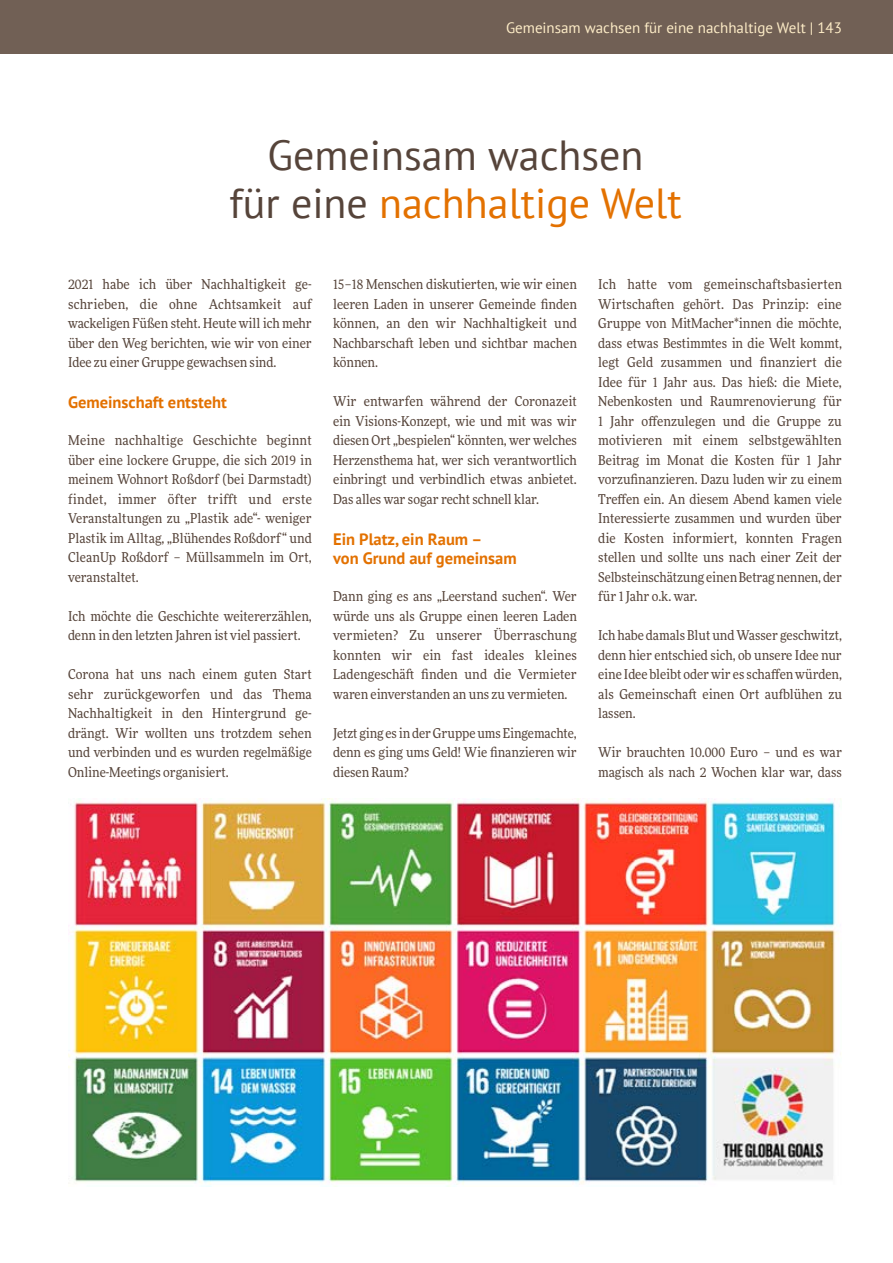
<style>
.page{position:relative;width:893px;height:1263px;background:#fff}
.page>*{position:absolute;margin:0;border:0;box-sizing:border-box;transform-origin:0 0}
._01_Head{font:42px/48px "PT Sans";color:#56443a;text-align:center}
._03_Zü_hf{font:700 16.5px/19.5px "PT Sans";color:#e37100}
.t1{font:15px "PT Sans";color:#ffeec8}
._00_GT{font:13.5px/19.5px "More Pro";color:#56443a;text-align:justify;scale:.91 1}
._00_GT-2{font:13.5px/19.5px "More Pro";color:#56443a;text-align:justify;scale:.9 1}
.s1{color:#e37100}
</style>
<div class="page">
<div style="left:0;top:0;width:893px;height:54px;background:#716055"></div>
<img style="left:68px;top:798px;width:772px;height:388px">
<p class="t1" style="left:506px;top:18px;width:337px">Gemeinsam wachsen für eine nachhaltige Welt | 143</p>
<p class="_01_Head" style="left:229px;top:130px;width:454px">Gemeinsam wachsen<br>für eine <span class="s1">nachhaltige Welt</span></p>
<p class="_00_GT" style="left:68px;top:274px;width:269px">2021 habe ich über Nachhaltigkeit ge&shy;schrieben, die ohne Achtsamkeit auf wackeligen Füßen steht. Heute will ich mehr über den Weg berichten, wie wir von einer Idee zu einer Gruppe gewachsen sind.</p>
<p class="_03_Zü_hf" style="left:68px;top:392px;width:160px">Gemeinschaft entsteht</p>
<p class="_00_GT" style="left:68px;top:430px;width:269px">Meine nachhaltige Geschichte beginnt über eine lockere Gruppe, die sich 2019 in meinem Wohnort Roßdorf (bei Darmstadt) findet, immer öfter trifft und erste Veranstaltungen zu „Plastik ade“- weniger Plastik im Alltag, „Blühendes Roßdorf“ und CleanUp Roßdorf – Müllsammeln im Ort, veranstaltet.</p>
<p class="_00_GT-2" style="left:68px;top:606px;width:272px">Ich möchte die Geschichte weitererzählen, denn in den letzten Jahren ist viel passiert.</p>
<p class="_00_GT" style="left:68px;top:664px;width:269px">Corona hat uns nach einem guten Start sehr zurückgeworfen und das Thema Nachhaltigkeit in den Hintergrund ge&shy;drängt. Wir wollten uns trotzdem sehen und verbinden und es wurden regelmäßige Online-Meetings organisiert.</p>
<p class="_00_GT-2" style="left:333px;top:274px;width:272px">15–18 Menschen diskutierten, wie wir einen leeren Laden in unserer Gemeinde finden können, an den wir Nachhaltigkeit und Nachbarschaft leben und sichtbar machen können.</p>
<p class="_00_GT" style="left:333px;top:391px;width:269px">Wir entwarfen während der Coronazeit ein Visions-Konzept, wie und mit was wir diesen Ort „bespielen“ könnten, wer welches Herzensthema hat, wer sich verantwortlich einbringt und verbindlich etwas anbietet.<br>Das alles war sogar recht schnell klar.</p>
<p class="_03_Zü_hf" style="left:333px;top:529px;width:185px">Ein Platz, ein Raum –<br>von Grund auf gemeinsam</p>
<p class="_00_GT-2" style="left:333px;top:586px;width:272px">Dann ging es ans „Leerstand suchen“. Wer würde uns als Gruppe einen leeren Laden vermieten? Zu unserer Überraschung konnten wir ein fast ideales kleines Ladengeschäft finden und die Vermieter waren einverstanden an uns zu vermieten.</p>
<p class="_00_GT-2" style="left:333px;top:723px;width:272px">Jetzt ging es in der Gruppe ums Eingemachte, denn es ging ums Geld! Wie finanzieren wir diesen Raum?</p>
<p class="_00_GT" style="left:598px;top:274px;width:269px">Ich hatte vom gemeinschaftsbasierten Wirtschaften gehört. Das Prinzip: eine Gruppe von MitMacher*innen die möchte, dass etwas Bestimmtes in die Welt kommt, legt Geld zusammen und finanziert die Idee für 1 Jahr aus. Das hieß: die Miete, Nebenkosten und Raumrenovierung für 1 Jahr offenzulegen und die Gruppe zu motivieren mit einem selbstgewählten Beitrag im Monat die Kosten für 1 Jahr vorzufinanzieren. Dazu luden wir zu einem Treffen ein. An diesem Abend kamen viele Interessierte zusammen und wurden über die Kosten informiert, konnten Fragen stellen und sollte uns nach einer Zeit der Selbsteinschätzung einen Betrag nennen, der für 1 Jahr o.k. war.</p>
<p class="_00_GT-2" style="left:598px;top:625px;width:272px">Ich habe damals Blut und Wasser geschwitzt, denn hier entschied sich, ob unsere Idee nur eine Idee bleibt oder wir es schaffen würden, als Gemeinschaft einen Ort aufblühen zu lassen.</p>
<p class="_00_GT" style="left:598px;top:742px;width:269px">Wir brauchten 10.000 Euro – und es war magisch als nach 2 Wochen klar war, dass</p>
</div>
